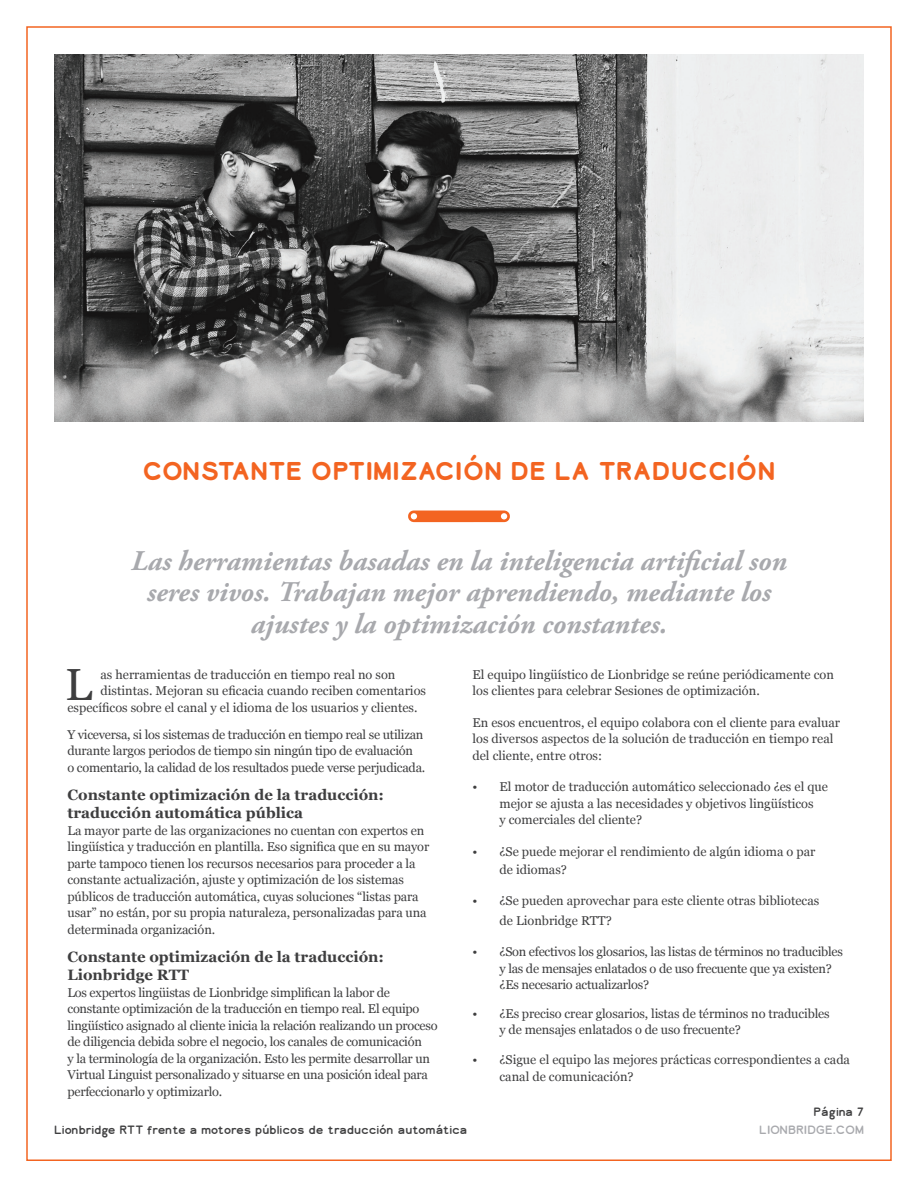
<style>
.page{position:relative;width:918px;height:1188px;background:#fff}
.page>*{position:absolute;margin:0;border:0;box-sizing:border-box;transform-origin:0 0}
.Lion_Body{font:45px "Georgia";color:#3e3e3f}
.Lion_Main_Title{font:italic 700 28.5px/31.5px "Adobe Garamond Pro";color:#a8a9ad;text-align:center}
.Lion_Main_Title-2{font:700 24px "Lionbridge Sans";color:#f36421}
.t1{font:700 15px/18px "Georgia";color:#3e3e3f}
.t2{font:12.75px/16.5px "Georgia";letter-spacing:-.01em;color:#3e3e3f}
.Lion_Intro{font:11.25px "Lionbridge Sans";color:#3e3e3f}
.Lion_Intro-2{font:11.25px "Lionbridge Sans";color:#a8a9ad}
</style>
<div class="page">
<img style="left:54px;top:54px;width:810px;height:367px">
<svg style="left:408px;top:511px;width:102px;height:11px"></svg>
<p class="Lion_Main_Title-2" style="left:142px;top:454px;width:635px">CONSTANTE OPTIMIZACIÓN DE LA TRADUCCIÓN</p>
<p class="Lion_Main_Title" style="left:131px;top:545px;width:657px">Las herramientas basadas en la inteligencia artificial son seres vivos. Trabajan mejor aprendiendo, mediante los ajustes y la optimización constantes.</p>
<p class="Lion_Body" style="left:65px;top:652px;width:29px">L</p>
<p class="t2" style="left:100px;top:666px;width:297px">as herramientas de traducción en tiempo real no son</p>
<p class="t2" style="left:100px;top:682px;width:327px">distintas. Mejoran su eficacia cuando reciben comentarios</p>
<p class="t2" style="left:68px;top:699px;width:352px">específicos sobre el canal y el idioma de los usuarios y clientes.</p>
<p class="t2" style="left:68px;top:726px;width:359px">Y viceversa, si los sistemas de traducción en tiempo real se utilizan durante largos periodos de tiempo sin ningún tipo de evaluación<br>o comentario, la calidad de los resultados puede verse perjudicada.</p>
<p class="t1" style="left:68px;top:785px;width:318px">Constante optimización de la traducción: traducción automática pública</p>
<p class="t2" style="left:68px;top:822px;width:363px">La mayor parte de las organizaciones no cuentan con expertos en lingüística y traducción en plantilla. Eso significa que en su mayor parte tampoco tienen los recursos necesarios para proceder a la constante actualización, ajuste y optimización de los sistemas públicos de traducción automática, cuyas soluciones “listas para usarˮ no están, por su propia naturaleza, personalizadas para una determinada organización.</p>
<p class="t1" style="left:68px;top:947px;width:318px">Constante optimización de la traducción:<br>Lionbridge RTT</p>
<p class="t2" style="left:68px;top:984px;width:372px">Los expertos lingüistas de Lionbridge simplifican la labor de constante optimización de la traducción en tiempo real. El equipo lingüístico asignado al cliente inicia la relación realizando un proceso de diligencia debida sobre el negocio, los canales de comunicación<br>y la terminología de la organización. Esto les permite desarrollar un Virtual Linguist personalizado y situarse en una posición ideal para perfeccionarlo y optimizarlo.</p>
<p class="t2" style="left:472px;top:666px;width:363px">El equipo lingüístico de Lionbridge se reúne periódicamente con los clientes para celebrar Sesiones de optimización.</p>
<p class="t2" style="left:472px;top:714px;width:369px">En esos encuentros, el equipo colabora con el cliente para evaluar los diversos aspectos de la solución de traducción en tiempo real del cliente, entre otros:</p>
<p class="t2" style="left:500px;top:778px;width:330px;text-indent:-27px">• El motor de traducción automático seleccionado ¿es el que mejor se ajusta a las necesidades y objetivos lingüísticos<br>y comerciales del cliente?</p>
<p class="t2" style="left:500px;top:842px;width:317px;line-height:18px;text-indent:-27px">• ¿Se puede mejorar el rendimiento de algún idioma o par de idiomas?</p>
<p class="t2" style="left:500px;top:891px;width:321px;line-height:19.5px;text-indent:-27px">• ¿Se pueden aprovechar para este cliente otras bibliotecas de Lionbridge RTT?</p>
<p class="t2" style="left:500px;top:943px;width:345px;text-indent:-27px">• ¿Son efectivos los glosarios, las listas de términos no traducibles y las de mensajes enlatados o de uso frecuente que ya existen? ¿Es necesario actualizarlos?</p>
<p class="t2" style="left:500px;top:1005px;width:332px;text-indent:-27px">• ¿Es preciso crear glosarios, listas de términos no traducibles y de mensajes enlatados o de uso frecuente?</p>
<p class="t2" style="left:500px;top:1051px;width:352px;text-indent:-27px">• ¿Sigue el equipo las mejores prácticas correspondientes a cada canal de comunicación?</p>
<p class="Lion_Intro" style="left:54px;top:1122px;width:415px">Lionbridge RTT frente a motores públicos de traducción automática</p>
<p class="Lion_Intro" style="left:813px;top:1104px;width:52px">Página 7</p>
<p class="Lion_Intro-2" style="left:759px;top:1122px;width:106px">LIONBRIDGE.COM</p>
</div>
